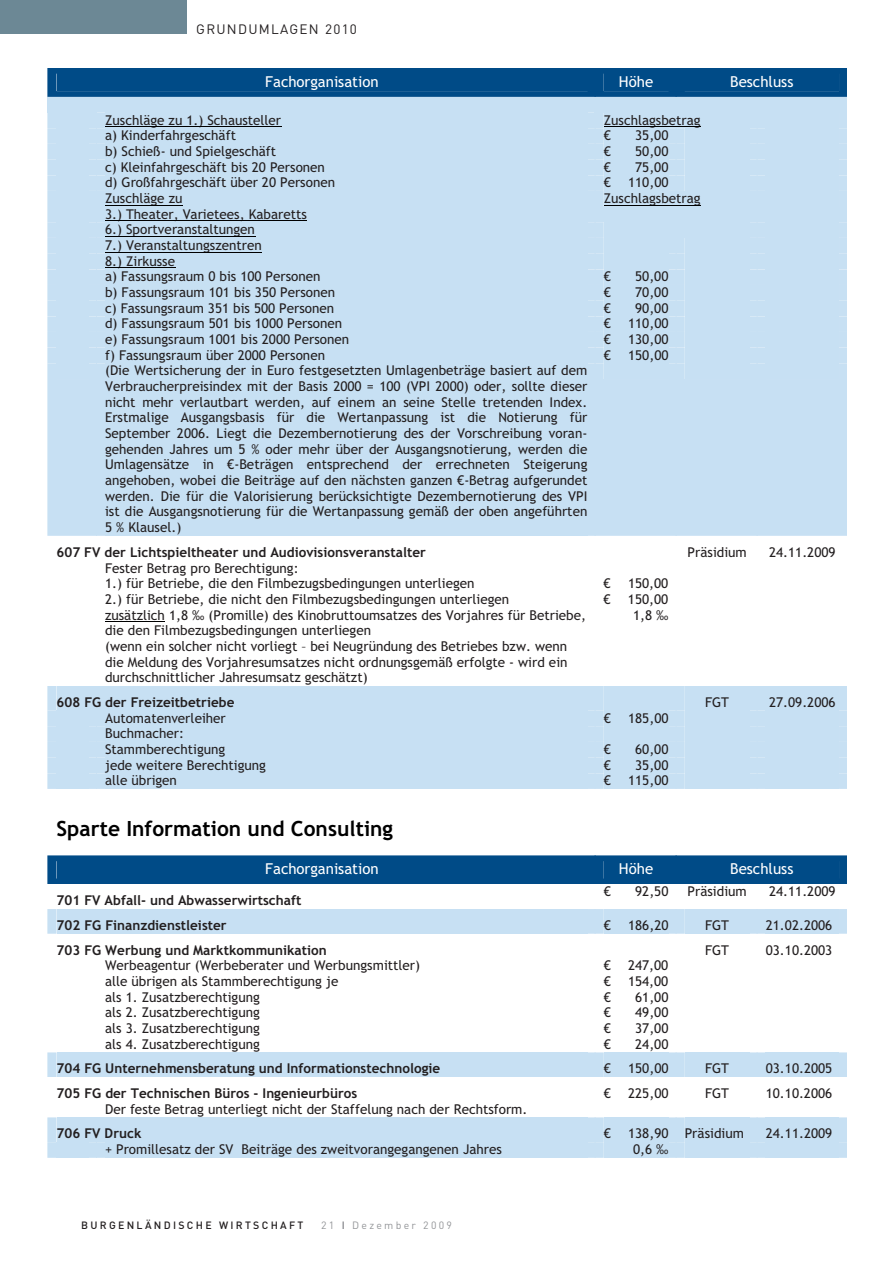
<style>
.page{position:relative;width:893px;height:1263px;background:#fff}
.page>*{position:absolute;margin:0;border:0;box-sizing:border-box;transform-origin:0 0}
.t1{font:21px "Trebuchet MS Bold+T42+PECGRW";color:#000}
.t2{font:15px "Trebuchet MS+T42+PMAXPM";color:#fff}
.t3{font:13.5px/15.6px "Trebuchet MS+T42+PMAXPM";color:#231f20}
.t4{font:13.5px "Trebuchet MS Bold+T42+PECGRW";color:#231f20}
.t5{font:13.5px "DIN";letter-spacing:.095em;color:#231f20}
.t6{font:500 10.5px "DIN";letter-spacing:.22em;color:#231f20}
.t7{font:10.5px "DIN";letter-spacing:.215em;color:#939598}
.s1{font-weight:400;font-size:15px;color:#fff}
.s2{font-weight:700}
</style>
<div class="page">
<div style="left:0;top:0;width:187px;height:34px;background:#6c8895"></div>
<svg style="left:47px;top:68px;width:800px;height:468px;background:#bad6eb"></svg>
<div style="left:766px;top:363px;width:73px;height:16px;background:#c7e0f3"></div>
<hr style="left:105px;top:621px;width:60px;height:1px;background:#000">
<div style="left:47px;top:686px;width:800px;height:103px;background:#c7e0f3"></div>
<div style="left:766px;top:773px;width:73px;height:16px;background:#c7e0f3"></div>
<div style="left:47px;top:855px;width:800px;height:29px;background:#004b87"></div>
<div style="left:685px;top:861px;width:154px;height:17px;background:#004b87"></div>
<div style="left:47px;top:909px;width:800px;height:25px;background:#c7e0f3"></div>
<div style="left:766px;top:909px;width:73px;height:25px;background:#c7e0f3"></div>
<div style="left:47px;top:1052px;width:800px;height:25px;background:#c7e0f3"></div>
<div style="left:766px;top:1052px;width:73px;height:25px;background:#c7e0f3"></div>
<div style="left:47px;top:1117px;width:800px;height:41px;background:#c7e0f3"></div>
<div style="left:766px;top:1142px;width:73px;height:16px;background:#c7e0f3"></div>
<p class="t5" style="left:196px;top:21px;width:162px">GRUNDUMLAGEN 2010</p>
<p class="t2" style="left:265px;top:73px;width:115px">Fachorganisation</p>
<p class="t2" style="left:619px;top:73px;width:36px">Höhe</p>
<p class="t2" style="left:730px;top:73px;width:65px">Beschluss</p>
<p class="t3" style="left:105px;top:112px;width:178px">Zuschläge zu 1.) Schausteller</p>
<p class="t3" style="left:604px;top:112px;width:98px">Zuschlagsbetrag</p>
<p class="t3" style="left:105px;top:128px;width:132px">a) Kinderfahrgeschäft</p>
<p class="t3" style="left:604px;top:128px;width:9px">€</p>
<p class="t3" style="left:635px;top:128px;width:35px">35,00</p>
<p class="t3" style="left:105px;top:143px;width:173px">b) Schieß- und Spielgeschäft</p>
<p class="t3" style="left:604px;top:143px;width:9px">€</p>
<p class="t3" style="left:635px;top:143px;width:35px">50,00</p>
<p class="t3" style="left:105px;top:159px;width:221px">c) Kleinfahrgeschäft bis 20 Personen</p>
<p class="t3" style="left:604px;top:159px;width:9px">€</p>
<p class="t3" style="left:635px;top:159px;width:35px">75,00</p>
<p class="t3" style="left:105px;top:175px;width:232px">d) Großfahrgeschäft über 20 Personen</p>
<p class="t3" style="left:604px;top:175px;width:9px">€</p>
<p class="t3" style="left:628px;top:175px;width:42px">110,00</p>
<p class="t3" style="left:105px;top:191px;width:203px">Zuschläge zu<br>3.) Theater, Varietees, Kabaretts</p>
<p class="t3" style="left:604px;top:191px;width:98px">Zuschlagsbetrag</p>
<p class="t3" style="left:105px;top:222px;width:217px">6.) Sportveranstaltungen<br>7.) Veranstaltungszentren<br>8.) Zirkusse<br>a) Fassungsraum 0 bis 100 Personen</p>
<p class="t3" style="left:604px;top:269px;width:9px">€</p>
<p class="t3" style="left:635px;top:269px;width:35px">50,00</p>
<p class="t3" style="left:105px;top:285px;width:232px">b) Fassungsraum 101 bis 350 Personen</p>
<p class="t3" style="left:604px;top:285px;width:9px">€</p>
<p class="t3" style="left:635px;top:285px;width:35px">70,00</p>
<p class="t3" style="left:105px;top:300px;width:231px">c) Fassungsraum 351 bis 500 Personen</p>
<p class="t3" style="left:604px;top:300px;width:9px">€</p>
<p class="t3" style="left:635px;top:300px;width:35px">90,00</p>
<p class="t3" style="left:105px;top:316px;width:239px">d) Fassungsraum 501 bis 1000 Personen</p>
<p class="t3" style="left:604px;top:316px;width:9px">€</p>
<p class="t3" style="left:628px;top:316px;width:42px">110,00</p>
<p class="t3" style="left:105px;top:332px;width:246px">e) Fassungsraum 1001 bis 2000 Personen</p>
<p class="t3" style="left:604px;top:332px;width:9px">€</p>
<p class="t3" style="left:628px;top:332px;width:42px">130,00</p>
<p class="t3" style="left:105px;top:347px;width:221px">f) Fassungsraum über 2000 Personen</p>
<p class="t3" style="left:604px;top:347px;width:9px">€</p>
<p class="t3" style="left:628px;top:347px;width:42px">150,00</p>
<p class="t3" style="left:105px;top:363px;width:484px;text-align:justify">(Die Wertsicherung der in Euro festgesetzten Umlagenbeträge basiert auf dem Verbraucherpreisindex mit der Basis 2000 = 100 (VPI 2000) oder, sollte dieser nicht mehr verlautbart werden, auf einem an seine Stelle tretenden Index.<br>Erstmalige Ausgangsbasis für die Wertanpassung ist die Notierung für September 2006. Liegt die Dezembernotierung des der Vorschreibung voran&shy;gehenden Jahres um 5 % oder mehr über der Ausgangsnotierung, werden die Umlagensätze in €-Beträgen entsprechend der errechneten Steigerung angehoben, wobei die Beiträge auf den nächsten ganzen €-Betrag aufgerundet werden. Die für die Valorisierung berücksichtigte Dezembernotierung des VPI ist die Ausgangsnotierung für die Wertanpassung gemäß der oben angeführten 5 % Klausel.)</p>
<p class="t4" style="left:57px;top:544px;width:371px">607 FV der Lichtspieltheater und Audiovisionsveranstalter</p>
<p class="t3" style="left:687px;top:544px;width:61px">Präsidium</p>
<p class="t3" style="left:769px;top:544px;width:68px">24.11.2009</p>
<p class="t3" style="left:105px;top:560px;width:371px">Fester Betrag pro Berechtigung:<br>1.) für Betriebe, die den Filmbezugsbedingungen unterliegen</p>
<p class="t3" style="left:604px;top:576px;width:9px">€</p>
<p class="t3" style="left:628px;top:576px;width:42px">150,00</p>
<p class="t3" style="left:105px;top:591px;width:406px">2.) für Betriebe, die nicht den Filmbezugsbedingungen unterliegen</p>
<p class="t3" style="left:604px;top:591px;width:9px">€</p>
<p class="t3" style="left:628px;top:591px;width:42px">150,00</p>
<p class="t3" style="left:105px;top:607px;width:483px">zusätzlich 1,8 ‰ (Promille) des Kinobruttoumsatzes des Vorjahres für Betriebe, die den Filmbezugsbedingungen unterliegen</p>
<p class="t3" style="left:633px;top:607px;width:37px">1,8 ‰</p>
<p class="t3" style="left:105px;top:638px;width:464px;text-align:justify">(wenn ein solcher nicht vorliegt – bei Neugründung des Betriebes bzw. wenn die Meldung des Vorjahresumsatzes nicht ordnungsgemäß erfolgte - wird ein durchschnittlicher Jahresumsatz geschätzt)</p>
<p class="t4" style="left:57px;top:694px;width:179px">608 FG der Freizeitbetriebe</p>
<p class="t3" style="left:705px;top:694px;width:26px">FGT</p>
<p class="t3" style="left:769px;top:694px;width:68px">27.09.2006</p>
<p class="t3" style="left:105px;top:710px;width:122px">Automatenverleiher</p>
<p class="t3" style="left:604px;top:710px;width:9px">€</p>
<p class="t3" style="left:628px;top:710px;width:42px">185,00</p>
<p class="t3" style="left:105px;top:726px;width:122px">Buchmacher:<br>Stammberechtigung</p>
<p class="t3" style="left:604px;top:741px;width:9px">€</p>
<p class="t3" style="left:635px;top:741px;width:35px">60,00</p>
<p class="t3" style="left:105px;top:757px;width:162px">jede weitere Berechtigung</p>
<p class="t3" style="left:604px;top:757px;width:9px">€</p>
<p class="t3" style="left:635px;top:757px;width:35px">35,00</p>
<p class="t3" style="left:105px;top:773px;width:73px">alle übrigen</p>
<p class="t3" style="left:604px;top:773px;width:9px">€</p>
<p class="t3" style="left:628px;top:773px;width:42px">115,00</p>
<h1 class="t1" style="left:57px;top:815px;width:338px">Sparte Information und Consulting</h1>
<p class="t2" style="left:265px;top:860px;width:115px">Fachorganisation</p>
<p class="t2" style="left:619px;top:860px;width:36px">Höhe</p>
<p class="t2" style="left:730px;top:860px;width:65px">Beschluss</p>
<p class="t4" style="left:57px;top:892px;width:246px">701 FV Abfall- und Abwasserwirtschaft</p>
<p class="t3" style="left:604px;top:884px;width:9px">€</p>
<p class="t3" style="left:635px;top:884px;width:35px">92,50</p>
<p class="t3" style="left:687px;top:884px;width:61px">Präsidium</p>
<p class="t3" style="left:769px;top:884px;width:68px">24.11.2009</p>
<p class="t4" style="left:57px;top:917px;width:172px">702 FG Finanzdienstleister</p>
<p class="t3" style="left:604px;top:918px;width:9px">€</p>
<p class="t3" style="left:628px;top:918px;width:42px">186,20</p>
<p class="t3" style="left:705px;top:918px;width:26px">FGT</p>
<p class="t3" style="left:766px;top:918px;width:68px">21.02.2006</p>
<p class="t4" style="left:57px;top:941px;width:272px">703 FG Werbung und Marktkommunikation</p>
<p class="t3" style="left:705px;top:942px;width:26px">FGT</p>
<p class="t3" style="left:766px;top:942px;width:68px">03.10.2003</p>
<p class="t3" style="left:105px;top:958px;width:316px">Werbeagentur (Werbeberater und Werbungsmittler)</p>
<p class="t3" style="left:604px;top:958px;width:9px">€</p>
<p class="t3" style="left:628px;top:958px;width:42px">247,00</p>
<p class="t3" style="left:105px;top:974px;width:235px">alle übrigen als Stammberechtigung je</p>
<p class="t3" style="left:604px;top:974px;width:9px">€</p>
<p class="t3" style="left:628px;top:974px;width:42px">154,00</p>
<p class="t3" style="left:105px;top:989px;width:156px">als 1. Zusatzberechtigung</p>
<p class="t3" style="left:604px;top:989px;width:9px">€</p>
<p class="t3" style="left:635px;top:989px;width:35px">61,00</p>
<p class="t3" style="left:105px;top:1005px;width:156px">als 2. Zusatzberechtigung</p>
<p class="t3" style="left:604px;top:1005px;width:9px">€</p>
<p class="t3" style="left:635px;top:1005px;width:35px">49,00</p>
<p class="t3" style="left:105px;top:1021px;width:156px">als 3. Zusatzberechtigung</p>
<p class="t3" style="left:604px;top:1021px;width:9px">€</p>
<p class="t3" style="left:635px;top:1021px;width:35px">37,00</p>
<p class="t3" style="left:105px;top:1036px;width:156px">als 4. Zusatzberechtigung</p>
<p class="t3" style="left:604px;top:1036px;width:9px">€</p>
<p class="t3" style="left:635px;top:1036px;width:35px">24,00</p>
<p class="t4" style="left:57px;top:1060px;width:385px">704 FG Unternehmensberatung und Informationstechnologie</p>
<p class="t3" style="left:604px;top:1061px;width:9px">€</p>
<p class="t3" style="left:628px;top:1061px;width:42px">150,00</p>
<p class="t3" style="left:705px;top:1061px;width:26px">FGT</p>
<p class="t3" style="left:766px;top:1061px;width:68px">03.10.2005</p>
<p class="t4" style="left:57px;top:1085px;width:302px">705 FG der Technischen Büros - Ingenieurbüros</p>
<p class="t3" style="left:604px;top:1086px;width:9px">€</p>
<p class="t3" style="left:628px;top:1086px;width:42px">225,00</p>
<p class="t3" style="left:705px;top:1086px;width:26px">FGT</p>
<p class="t3" style="left:766px;top:1086px;width:68px">10.10.2006</p>
<p class="t3" style="left:105px;top:1101px;width:424px">Der feste Betrag unterliegt nicht der Staffelung nach der Rechtsform.</p>
<p class="t4" style="left:57px;top:1125px;width:86px">706 FV Druck</p>
<p class="t3" style="left:604px;top:1126px;width:9px">€</p>
<p class="t3" style="left:628px;top:1126px;width:117px">138,90 Präsidium</p>
<p class="t3" style="left:766px;top:1126px;width:68px">24.11.2009</p>
<p class="t3" style="left:105px;top:1142px;width:398px">+ Promillesatz der SV Beiträge des zweitvorangegangenen Jahres</p>
<p class="t3" style="left:633px;top:1142px;width:37px">0,6 ‰</p>
<p class="t6" style="left:51px;top:1219px;width:254px"><span class="s1">14</span> BURGENLÄNDISCHE WIRTSCHAFT</p>
<p class="t7" style="left:321px;top:1219px;width:132px">21 <span class="s2">I</span> Dezember 2009</p>
</div>
